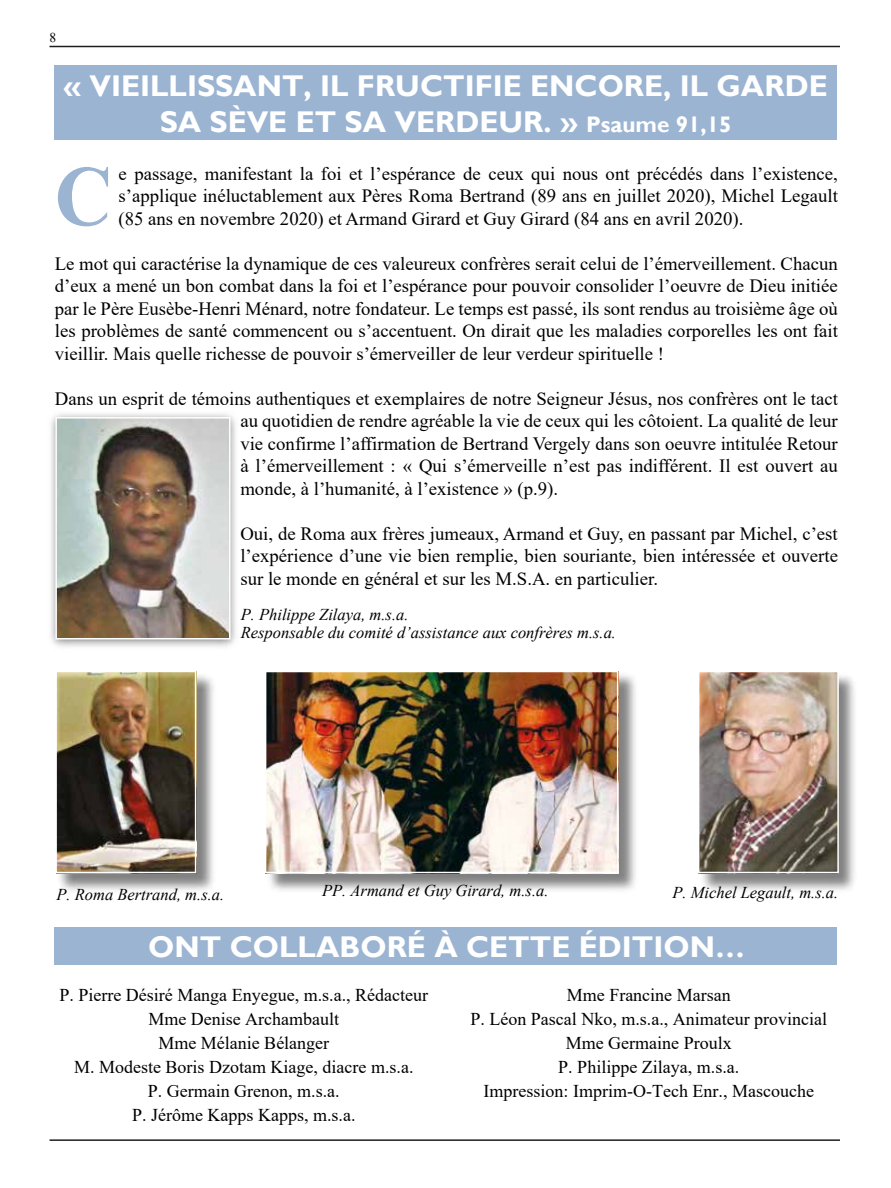
<style>
.page{position:relative;width:891px;height:1188px;background:#fff}
.page>*{position:absolute;margin:0;border:0;box-sizing:border-box;transform-origin:0 0}
.t1{font:700 85.8px "Times New Roman";color:#9bb4d2;scale:.93 1}
.t2{font:700 30px/36px "Gill Sans";color:#fff;text-align:center}
.t3{font:18.75px/22.5px "Times New Roman";color:#000;text-align:justify}
.t4{font:18px/24px "Times New Roman";color:#000;text-align:center}
.t5{font:italic 16.5px/18px "Times New Roman";color:#000}
.t6{font:13.5px "Times New Roman";color:#000}
.s1{font-size:22.5px}
</style>
<div class="page">
<hr style="left:50px;top:46px;width:790px;height:1px;background:#1d1d1b">
<hr style="left:50px;top:1139px;width:790px;height:2px;background:#1d1d1b">
<div style="left:55px;top:66px;width:782px;height:74px;background:#9bb4d2"></div>
<div style="left:55px;top:927px;width:782px;height:38px;background:#9bb4d2"></div>
<img style="left:51px;top:413px;width:185px;height:234px">
<img style="left:58px;top:420px;width:170px;height:216px">
<div style="left:55px;top:417px;width:176px;height:222px;border:2px solid #fff"></div>
<img style="left:56px;top:671px;width:158px;height:220px">
<img style="left:58px;top:674px;width:135px;height:196px">
<img style="left:265px;top:671px;width:371px;height:219px">
<img style="left:268px;top:674px;width:347px;height:196px">
<img style="left:698px;top:676px;width:157px;height:215px">
<img style="left:701px;top:674px;width:135px;height:196px">
<div style="left:55px;top:671px;width:141px;height:202px;border:2px solid #fff"></div>
<div style="left:698px;top:671px;width:141px;height:202px;border:2px solid #fff"></div>
<div style="left:265px;top:671px;width:353px;height:202px;border:2px solid #fff"></div>
<p class="t6" style="left:49px;top:28px;width:8px">8</p>
<h2 class="t2" style="left:63px;top:69px;width:766px">« VIEILLISSANT, IL FRUCTIFIE ENCORE, IL GARDE<br>SA SÈVE ET SA VERDEUR. » <span class="s1">Psaume 91,15</span></h2>
<p class="t3" style="left:119px;top:162px;width:721px">e passage, manifestant la foi et l’espérance de ceux qui nous ont précédés dans l’existence, s’applique inéluctablement aux Pères Roma Bertrand (89 ans en juillet 2020), Michel Legault (85 ans en novembre 2020) et Armand Girard et Guy Girard (84 ans en avril 2020).</p>
<p class="t3" style="left:55px;top:252px;width:785px">Le mot qui caractérise la dynamique de ces valeureux confrères serait celui de l’émerveillement. Chacun d’eux a mené un bon combat dans la foi et l’espérance pour pouvoir consolider l’oeuvre de Dieu initiée par le Père Eusèbe-Henri Ménard, notre fondateur. Le temps est passé, ils sont rendus au troisième âge où les problèmes de santé commencent ou s’accentuent. On dirait que les maladies corporelles les ont fait vieillir. Mais quelle richesse de pouvoir s’émerveiller de leur verdeur spirituelle !</p>
<p class="t3" style="left:240px;top:387px;width:599px;text-indent:-186px">Dans un esprit de témoins authentiques et exemplaires de notre Seigneur Jésus, nos confrères ont le tact au quotidien de rendre agréable la vie de ceux qui les côtoient. La qualité de leur vie confirme l’affirmation de Bertrand Vergely dans son oeuvre intitulée Retour à l’émerveillement : « Qui s’émerveille n’est pas indifférent. Il est ouvert au monde, à l’humanité, à l’existence » (p.9).</p>
<p class="t3" style="left:240px;top:522px;width:599px">Oui, de Roma aux frères jumeaux, Armand et Guy, en passant par Michel, c’est l’expérience d’une vie bien remplie, bien souriante, bien intéressée et ouverte sur le monde en général et sur les M.S.A. en particulier.</p>
<p class="t5" style="left:241px;top:605px;width:377px">P. Philippe Zilaya, m.s.a.<br>Responsable du comité d’assistance aux confrères m.s.a.</p>
<h1 class="t1" style="left:55px;top:134px;width:64px">C</h1>
<p class="t5" style="left:57px;top:885px;width:169px">P. Roma Bertrand, m.s.a.</p>
<p class="t5" style="left:322px;top:881px;width:228px">PP. Armand et Guy Girard, m.s.a.</p>
<p class="t5" style="left:672px;top:883px;width:167px">P. Michel Legault, m.s.a.</p>
<h2 class="t2" style="left:148px;top:930px;width:598px">ONT COLLABORÉ À CETTE ÉDITION…</h2>
<p class="t4" style="left:59px;top:983px;width:370px">P. Pierre Désiré Manga Enyegue, m.s.a., Rédacteur<br>Mme Denise Archambault<br>Mme Mélanie Bélanger<br>M. Modeste Boris Dzotam Kiage, diacre m.s.a.<br>P. Germain Grenon, m.s.a.<br>P. Jérôme Kapps Kapps, m.s.a.</p>
<p class="t4" style="left:470px;top:983px;width:358px">Mme Francine Marsan<br>P. Léon Pascal Nko, m.s.a., Animateur provincial<br>Mme Germaine Proulx<br>P. Philippe Zilaya, m.s.a.<br>Impression: Imprim-O-Tech Enr., Mascouche</p>
</div>
